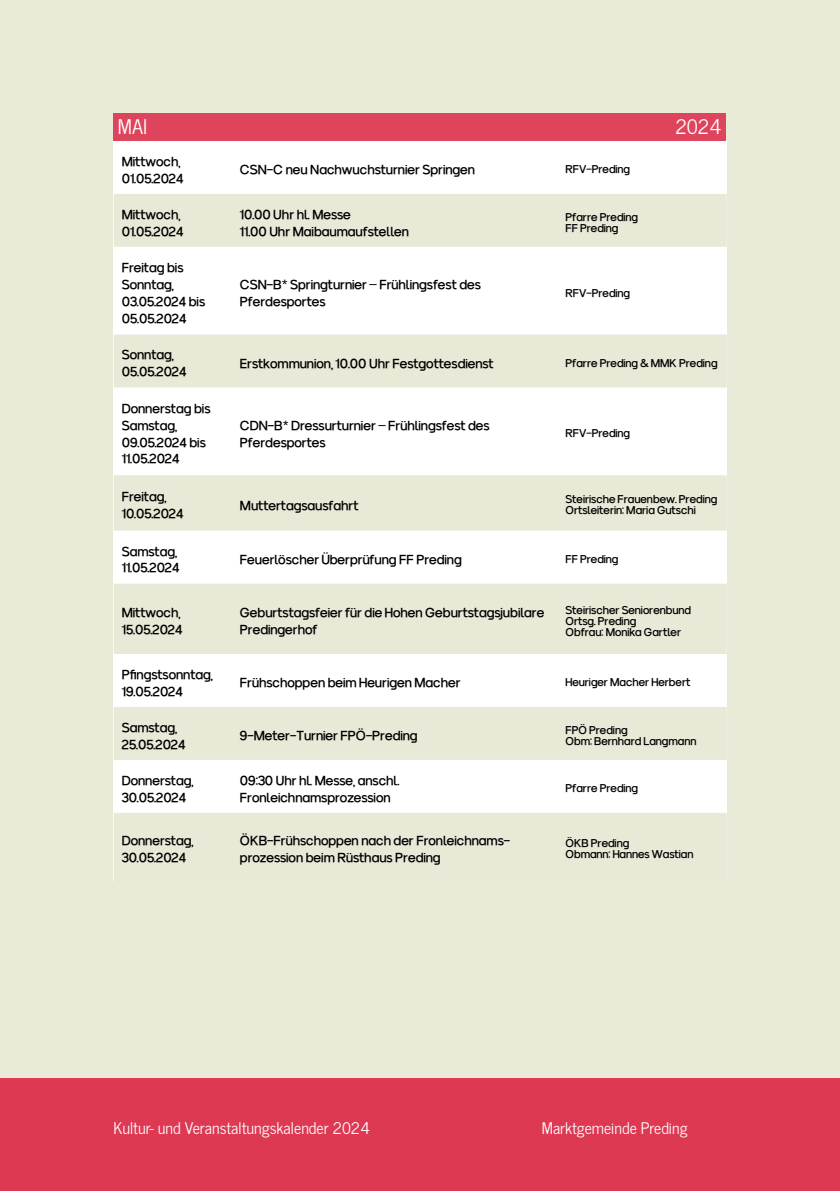
<style>
.page{position:relative;width:840px;height:1191px;background:#fff}
.page>*{position:absolute;margin:0;border:0;box-sizing:border-box;transform-origin:0 0}
.t1{font:20px "News Cycle";color:#fff}
.t2{font:16px "News Cycle";color:#fff}
.t3{font:15.8px "News Cycle";color:#fff}
.t4{font:13px "Amberian Sans";color:#000}
.t5{font:11px "Amberian Sans";color:#000}
.s1{font-family:"Arial"}
</style>
<div class="page">
<div style="left:0;top:0;width:839px;height:1191px;background:#e9ead8"></div>
<div style="left:0;top:1077px;width:839px;height:114px;background:#dd3953"></div>
<div style="left:114px;top:141px;width:612px;height:53px;background:#fff"></div>
<svg style="left:114px;top:247px;width:612px;height:566px;fill:#fff"></svg>
<div style="left:113px;top:113px;width:613px;height:28px;background:#df445d"></div>
<p class="t1" style="left:118px;top:109px;width:31px">MAI</p>
<p class="t1" style="left:675px;top:109px;width:48px">2024</p>
<p class="t4" style="left:122px;top:155px;width:60px">Mittwoch,</p>
<p class="t4" style="left:122px;top:172px;width:63px">01.05.2024</p>
<p class="t4" style="left:122px;top:208px;width:60px">Mittwoch,</p>
<p class="t4" style="left:122px;top:225px;width:63px">01.05.2024</p>
<p class="t4" style="left:122px;top:261px;width:63px">Freitag bis</p>
<p class="t4" style="left:122px;top:278px;width:54px">Sonntag,</p>
<p class="t4" style="left:122px;top:295px;width:85px">03.05.2024 bis</p>
<p class="t4" style="left:122px;top:312px;width:66px">05.05.2024</p>
<p class="t4" style="left:122px;top:349px;width:54px">Sonntag,</p>
<p class="t4" style="left:122px;top:365px;width:66px">05.05.2024</p>
<p class="t4" style="left:122px;top:402px;width:90px">Donnerstag bis</p>
<p class="t4" style="left:122px;top:419px;width:57px">Samstag,</p>
<p class="t4" style="left:122px;top:436px;width:85px">09.05.2024 bis</p>
<p class="t4" style="left:122px;top:452px;width:59px">11.05.2024</p>
<p class="t4" style="left:122px;top:490px;width:46px">Freitag,</p>
<p class="t4" style="left:122px;top:507px;width:63px">10.05.2024</p>
<p class="t4" style="left:122px;top:545px;width:57px">Samstag,</p>
<p class="t4" style="left:122px;top:561px;width:59px">11.05.2024</p>
<p class="t4" style="left:122px;top:606px;width:60px">Mittwoch,</p>
<p class="t4" style="left:122px;top:623px;width:62px">15.05.2024</p>
<p class="t4" style="left:122px;top:668px;width:92px">Pfingstsonntag,</p>
<p class="t4" style="left:122px;top:685px;width:62px">19.05.2024</p>
<p class="t4" style="left:122px;top:721px;width:57px">Samstag,</p>
<p class="t4" style="left:122px;top:738px;width:65px">25.05.2024</p>
<p class="t4" style="left:122px;top:774px;width:73px">Donnerstag,</p>
<p class="t4" style="left:122px;top:791px;width:66px">30.05.2024</p>
<p class="t4" style="left:122px;top:834px;width:73px">Donnerstag,</p>
<p class="t4" style="left:122px;top:851px;width:66px">30.05.2024</p>
<p class="t4" style="left:240px;top:163px;width:236px">CSN-C neu Nachwuchsturnier Springen</p>
<p class="t5" style="left:565px;top:164px;width:66px">RFV-Preding</p>
<p class="t4" style="left:240px;top:208px;width:112px">10.00 Uhr hl. Messe</p>
<p class="t4" style="left:240px;top:225px;width:170px">11.00 Uhr Maibaumaufstellen</p>
<p class="t4" style="left:240px;top:278px;width:242px">CSN-B* Springturnier <span class="s1">–</span> Frühlingsfest des</p>
<p class="t4" style="left:240px;top:295px;width:87px">Pferdesportes</p>
<p class="t5" style="left:565px;top:211px;width:74px">Pfarre Preding</p>
<p class="t5" style="left:565px;top:222px;width:54px">FF Preding</p>
<p class="t5" style="left:565px;top:287px;width:66px">RFV-Preding</p>
<p class="t4" style="left:240px;top:357px;width:255px">Erstkommunion, 10.00 Uhr Festgottesdienst</p>
<p class="t5" style="left:565px;top:358px;width:153px">Pfarre Preding &amp; MMK Preding</p>
<p class="t4" style="left:240px;top:419px;width:251px">CDN-B* Dressurturnier <span class="s1">–</span> Frühlingsfest des</p>
<p class="t4" style="left:240px;top:436px;width:87px">Pferdesportes</p>
<p class="t4" style="left:240px;top:499px;width:120px">Muttertagsausfahrt</p>
<p class="t5" style="left:565px;top:428px;width:66px">RFV-Preding</p>
<p class="t5" style="left:565px;top:494px;width:153px">Steirische Frauenbew. Preding</p>
<p class="t5" style="left:565px;top:505px;width:132px">Ortsleiterin: Maria Gutschi</p>
<p class="t4" style="left:240px;top:553px;width:223px">Feuerlöscher Überprüfung FF Preding</p>
<p class="t5" style="left:565px;top:554px;width:54px">FF Preding</p>
<p class="t4" style="left:240px;top:606px;width:306px">Geburtstagsfeier für die Hohen Geburtstagsjubilare</p>
<p class="t4" style="left:240px;top:623px;width:79px">Predingerhof</p>
<p class="t5" style="left:565px;top:604px;width:127px">Steirischer Seniorenbund</p>
<p class="t5" style="left:565px;top:615px;width:72px">Ortsg. Preding</p>
<p class="t5" style="left:565px;top:626px;width:117px">Obfrau: Monika Gartler</p>
<p class="t4" style="left:240px;top:676px;width:222px">Frühschoppen beim Heurigen Macher</p>
<p class="t5" style="left:565px;top:677px;width:126px">Heuriger Macher Herbert</p>
<p class="t4" style="left:240px;top:729px;width:179px">9-Meter-Turnier FPÖ-Preding</p>
<p class="t5" style="left:565px;top:724px;width:63px">FPÖ Preding</p>
<p class="t5" style="left:565px;top:735px;width:132px">Obm: Bernhard Langmann</p>
<p class="t4" style="left:240px;top:774px;width:161px">09:30 Uhr hl. Messe, anschl.</p>
<p class="t4" style="left:240px;top:791px;width:152px">Fronleichnamsprozession</p>
<p class="t4" style="left:240px;top:834px;width:271px">ÖKB-Frühschoppen nach der Fronleichnams-</p>
<p class="t4" style="left:240px;top:851px;width:202px">prozession beim Rüsthaus Preding</p>
<p class="t5" style="left:565px;top:783px;width:74px">Pfarre Preding</p>
<p class="t5" style="left:565px;top:838px;width:65px">ÖKB Preding</p>
<p class="t5" style="left:565px;top:849px;width:129px">Obmann: Hannes Wastian</p>
<p class="t2" style="left:113px;top:1114px;width:258px">Kultur- und Veranstaltungskalender 2024</p>
<p class="t3" style="left:541px;top:1114px;width:147px">Marktgemeinde Preding</p>
</div>
